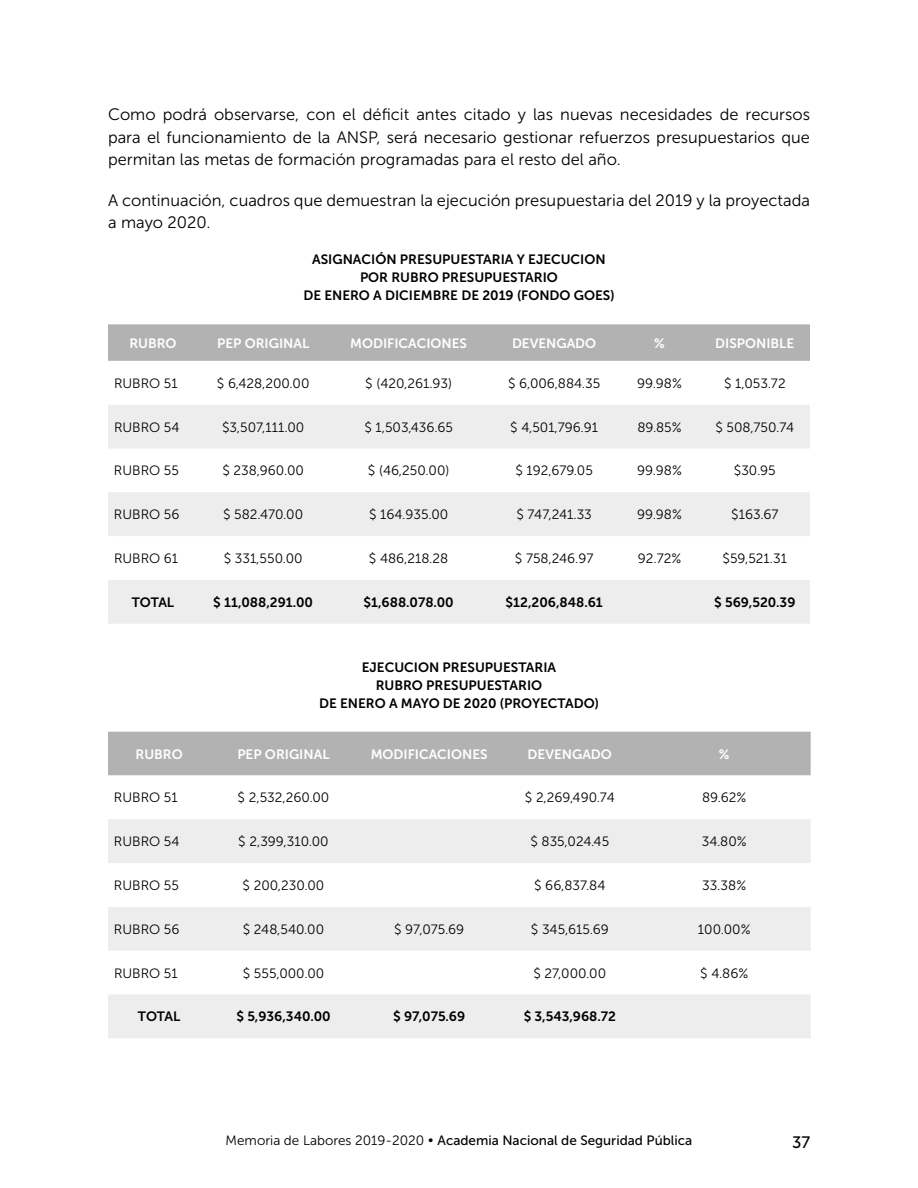
<style>
.page{position:relative;width:918px;height:1188px;background:#fff}
.page>*{position:absolute;margin:0;border:0;box-sizing:border-box;transform-origin:0 0}
.t1{font:16.5px/22.5px "Museo Sans 300";color:#000;text-align:justify}
.t2{font:16.5px "Museo Sans 500";color:#000}
.t3{font:13.5px "Museo Sans 300";color:#000}
.t4{font:13.5px/18px "Museo Sans 700";color:#000;text-align:center}
.t5{font:13.5px "Museo Sans 700";color:#fff}
.t6{font:13.5px "Museo Sans 500";color:#000}
.s1{font-family:"Museo Sans 300"}
</style>
<div class="page">
<div style="left:108px;top:324px;width:702px;height:37px;background:#b3b2b2"></div>
<svg style="left:108px;top:405px;width:702px;height:219px;fill:#ededed"></svg>
<div style="left:108px;top:732px;width:703px;height:44px;background:#b3b2b2"></div>
<svg style="left:108px;top:819px;width:703px;height:219px;fill:#ededed"></svg>
<p class="t1" style="left:108px;top:104px;width:704px">Como podrá observarse, con el déficit antes citado y las nuevas necesidades de recursos para el funcionamiento de la ANSP, será necesario gestionar refuerzos presupuestarios que permitan las metas de formación programadas para el resto del año.</p>
<p class="t1" style="left:108px;top:189px;width:703px">A continuación, cuadros que demuestran la ejecución presupuestaria del 2019 y la proyectada a mayo 2020.</p>
<p class="t4" style="left:303px;top:251px;width:313px">ASIGNACIÓN PRESUPUESTARIA Y EJECUCION<br>POR RUBRO PRESUPUESTARIO<br>DE ENERO A DICIEMBRE DE 2019 (FONDO GOES)</p>
<p class="t5" style="left:129px;top:336px;width:49px">RUBRO</p>
<p class="t5" style="left:217px;top:336px;width:94px">PEP ORIGINAL</p>
<p class="t5" style="left:350px;top:336px;width:118px">MODIFICACIONES</p>
<p class="t5" style="left:512px;top:336px;width:86px">DEVENGADO</p>
<p class="t5" style="left:654px;top:336px;width:12px">%</p>
<p class="t5" style="left:715px;top:336px;width:81px">DISPONIBLE</p>
<p class="t3" style="left:114px;top:376px;width:65px">RUBRO 51</p>
<p class="t3" style="left:217px;top:376px;width:94px">$ 6,428,200.00</p>
<p class="t3" style="left:365px;top:376px;width:88px">$ (420,261.93)</p>
<p class="t3" style="left:508px;top:376px;width:94px">$ 6,006,884.35</p>
<p class="t3" style="left:637px;top:376px;width:46px">99.98%</p>
<p class="t3" style="left:724px;top:376px;width:63px">$ 1,053.72</p>
<p class="t3" style="left:114px;top:420px;width:67px">RUBRO 54</p>
<p class="t3" style="left:222px;top:420px;width:84px">$3,507,111.00</p>
<p class="t3" style="left:364px;top:420px;width:90px">$ 1,503,436.65</p>
<p class="t3" style="left:510px;top:420px;width:89px">$ 4,501,796.91</p>
<p class="t3" style="left:637px;top:420px;width:46px">89.85%</p>
<p class="t3" style="left:715px;top:420px;width:80px">$ 508,750.74</p>
<p class="t3" style="left:114px;top:464px;width:67px">RUBRO 55</p>
<p class="t3" style="left:222px;top:464px;width:83px">$ 238,960.00</p>
<p class="t3" style="left:368px;top:464px;width:83px">$ (46,250.00)</p>
<p class="t3" style="left:515px;top:464px;width:79px">$ 192,679.05</p>
<p class="t3" style="left:637px;top:464px;width:46px">99.98%</p>
<p class="t3" style="left:734px;top:464px;width:43px">$30.95</p>
<p class="t3" style="left:114px;top:507px;width:67px">RUBRO 56</p>
<p class="t3" style="left:223px;top:507px;width:82px">$ 582.470.00</p>
<p class="t3" style="left:369px;top:507px;width:81px">$ 164.935.00</p>
<p class="t3" style="left:516px;top:507px;width:77px">$ 747,241.33</p>
<p class="t3" style="left:637px;top:507px;width:46px">99.98%</p>
<p class="t3" style="left:731px;top:507px;width:49px">$163.67</p>
<p class="t3" style="left:114px;top:551px;width:66px">RUBRO 61</p>
<p class="t3" style="left:224px;top:551px;width:80px">$ 331,550.00</p>
<p class="t3" style="left:369px;top:551px;width:81px">$ 486,218.28</p>
<p class="t3" style="left:515px;top:551px;width:80px">$ 758,246.97</p>
<p class="t3" style="left:638px;top:551px;width:45px">92.72%</p>
<p class="t3" style="left:723px;top:551px;width:66px">$59,521.31</p>
<p class="t4" style="left:132px;top:593px;width:44px">TOTAL</p>
<p class="t4" style="left:213px;top:593px;width:101px">$ 11,088,291.00</p>
<p class="t4" style="left:364px;top:593px;width:92px">$1,688.078.00</p>
<p class="t4" style="left:506px;top:593px;width:99px">$12,206,848.61</p>
<p class="t4" style="left:714px;top:593px;width:83px">$ 569,520.39</p>
<p class="t4" style="left:319px;top:658px;width:281px">EJECUCION PRESUPUESTARIA<br>RUBRO PRESUPUESTARIO<br>DE ENERO A MAYO DE 2020 (PROYECTADO)</p>
<p class="t5" style="left:136px;top:746px;width:49px">RUBRO</p>
<p class="t5" style="left:237px;top:746px;width:94px">PEP ORIGINAL</p>
<p class="t5" style="left:371px;top:746px;width:118px">MODIFICACIONES</p>
<p class="t5" style="left:528px;top:746px;width:86px">DEVENGADO</p>
<p class="t5" style="left:719px;top:746px;width:12px">%</p>
<p class="t3" style="left:114px;top:791px;width:65px">RUBRO 51</p>
<p class="t3" style="left:238px;top:791px;width:93px">$ 2,532,260.00</p>
<p class="t3" style="left:525px;top:791px;width:91px">$ 2,269,490.74</p>
<p class="t3" style="left:702px;top:791px;width:46px">89.62%</p>
<p class="t3" style="left:114px;top:834px;width:67px">RUBRO 54</p>
<p class="t3" style="left:238px;top:834px;width:92px">$ 2,399,310.00</p>
<p class="t3" style="left:530px;top:834px;width:80px">$ 835,024.45</p>
<p class="t3" style="left:702px;top:834px;width:46px">34.80%</p>
<p class="t3" style="left:114px;top:878px;width:67px">RUBRO 55</p>
<p class="t3" style="left:243px;top:878px;width:83px">$ 200,230.00</p>
<p class="t3" style="left:534px;top:878px;width:73px">$ 66,837.84</p>
<p class="t3" style="left:702px;top:878px;width:45px">33.38%</p>
<p class="t3" style="left:114px;top:922px;width:67px">RUBRO 56</p>
<p class="t3" style="left:243px;top:922px;width:83px">$ 248,540.00</p>
<p class="t3" style="left:394px;top:922px;width:72px">$ 97,075.69</p>
<p class="t3" style="left:531px;top:922px;width:79px">$ 345,615.69</p>
<p class="t3" style="left:698px;top:922px;width:54px">100.00%</p>
<p class="t3" style="left:114px;top:966px;width:65px">RUBRO 51</p>
<p class="t3" style="left:243px;top:966px;width:83px">$ 555,000.00</p>
<p class="t3" style="left:533px;top:966px;width:74px">$ 27,000.00</p>
<p class="t3" style="left:700px;top:966px;width:50px">$ 4.86%</p>
<p class="t4" style="left:138px;top:1008px;width:44px">TOTAL</p>
<p class="t4" style="left:236px;top:1008px;width:96px">$ 5,936,340.00</p>
<p class="t4" style="left:393px;top:1008px;width:74px">$ 97,075.69</p>
<p class="t4" style="left:524px;top:1008px;width:94px">$ 3,543,968.72</p>
<p class="t6" style="left:226px;top:1133px;width:468px"><span class="s1">Memoria de Labores 2019-2020 •</span> Academia Nacional de Seguridad Pública</p>
<p class="t2" style="left:792px;top:1133px;width:20px">37</p>
</div>
